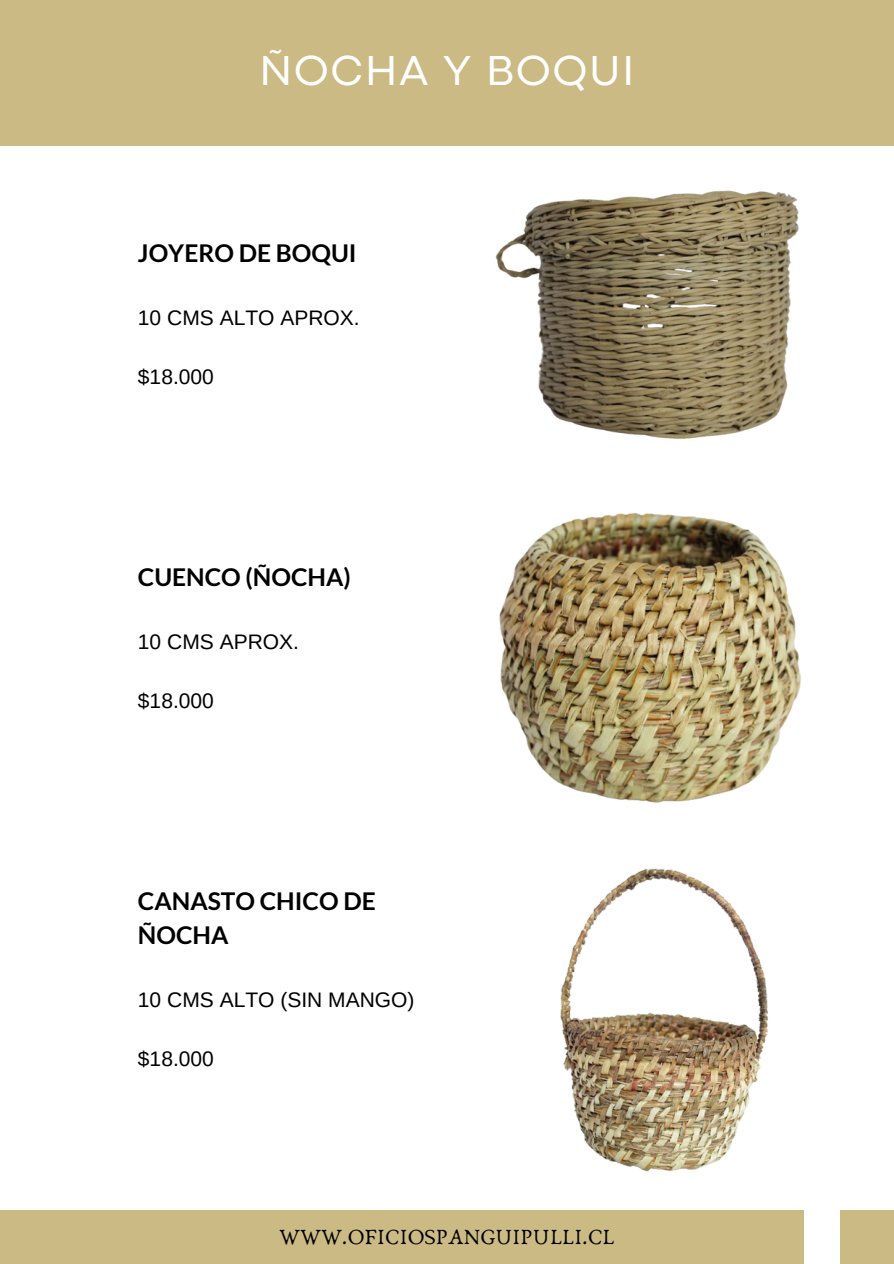
<style>
.page{position:relative;width:894px;height:1264px;background:#fff}
.page>*{position:absolute;margin:0;border:0;box-sizing:border-box;transform-origin:0 0}
.t1{font:43.65px "Codec Pro";letter-spacing:.045em;color:#fff}
.t2{font:700 24.45px/33.8px "Lato";color:#000}
.t3{font:22.5px "Anaktoria";color:#000}
.t4{font:21px "Arimo";color:#000}
</style>
<div class="page">
<div style="left:0;top:0;width:893px;height:146px;background:#ccba84"></div>
<img style="left:499px;top:512px;width:302px;height:291px">
<img style="left:560px;top:868px;width:208px;height:304px">
<img style="left:496px;top:190px;width:303px;height:249px">
<div style="left:0;top:1209px;width:804px;height:54px;background:#ccba84"></div>
<div style="left:839px;top:1209px;width:54px;height:54px;background:#ccba84"></div>
<h1 class="t1" style="left:259px;top:55px;width:376px">ÑOCHA Y BOQUI</h1>
<h2 class="t2" style="left:138px;top:236px;width:220px">JOYERO DE BOQUI</h2>
<h4 class="t4" style="left:138px;top:306px;width:223px">10 CMS ALTO APROX.</h4>
<p class="t4" style="left:138px;top:364px;width:77px">$18.000</p>
<h2 class="t2" style="left:138px;top:560px;width:214px">CUENCO (ÑOCHA)</h2>
<h4 class="t4" style="left:138px;top:630px;width:162px">10 CMS APROX.</h4>
<p class="t4" style="left:138px;top:688px;width:77px">$18.000</p>
<h2 class="t2" style="left:138px;top:884px;width:239px">CANASTO CHICO DE<br>ÑOCHA</h2>
<h4 class="t4" style="left:138px;top:988px;width:278px">10 CMS ALTO (SIN MANGO)</h4>
<p class="t4" style="left:138px;top:1046px;width:77px">$18.000</p>
<h3 class="t3" style="left:279px;top:1223px;width:336px">WWW.OFICIOSPANGUIPULLI.CL</h3>
</div>
